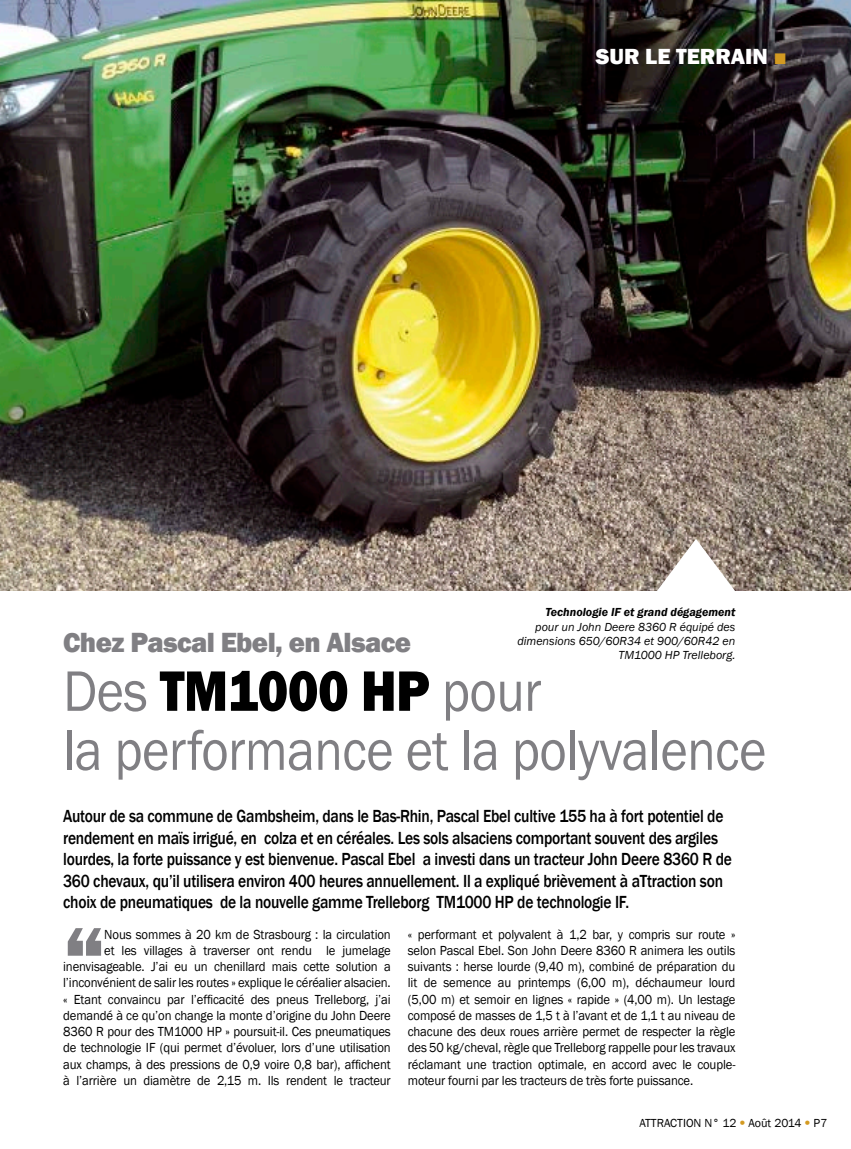
<style>
.page{position:relative;width:851px;height:1149px;background:#fff}
.page>*{position:absolute;margin:0;border:0;box-sizing:border-box;transform-origin:0 0}
.t1{font:800 96.6px "Franklin Gothic";color:#807f83;scale:.96 1}
.t2{font:58.95px/58.9px "Franklin Gothic";letter-spacing:-.01em;color:#807f83;scale:.89 1}
.t3{font:800 28.5px "Franklin Gothic";letter-spacing:-.02em;color:#807f83}
.t4{font:800 22.5px "Franklin Gothic";color:#fff}
.t5{font:500 18px/21.6px "Franklin Gothic";letter-spacing:-.015em;color:#000;scale:.86 1}
.t6{font:13.5px/16.2px "Franklin Gothic";letter-spacing:-.01em;color:#000;text-align:right;scale:.94 1}
.t7{font:italic 12px/14.4px "Franklin Gothic";color:#000;text-align:right}
.t8{font:italic 600 12px "Franklin Gothic";color:#000}
.t9{font:12px "Franklin Gothic";color:#000}
.s1{color:#d39a22}
.s2{font-weight:800;color:#000}
.s3{font-family:"Helvetica Neue";font-weight:300;color:#d39a22}
</style>
<div class="page">
<img style="left:0;top:0;width:850px;height:590px">
<svg style="left:656px;top:538px;width:79px;height:53px"></svg>
<h3 class="t4" style="left:595px;top:41px;width:193px">sur le terrain <span class="s1">■</span></h3>
<p class="t8" style="left:545px;top:604px;width:191px">Technologie IF et grand dégagement</p>
<p class="t7" style="left:517px;top:619px;width:219px">pour un John Deere 8360 R équipé des dimensions 650/60R34 et 900/60R42 en<br>TM1000 HP Trelleborg.</p>
<h3 class="t3" style="left:63px;top:623px;width:349px">Chez Pascal Ebel, en Alsace</h3>
<h2 class="t2" style="left:63px;top:662px;width:791px">Des <span class="s2">TM 1000 HP</span> pour<br>la performance et la polyvalence</h2>
<p class="t5" style="left:63px;top:805px;width:779px">Autour de sa commune de Gambsheim, dans le Bas-Rhin, Pascal Ebel cultive 155 ha à fort potentiel de rendement en maïs irrigué, en colza et en céréales. Les sols alsaciens comportant souvent des argiles lourdes, la forte puissance y est bienvenue. Pascal Ebel a investi dans un tracteur John Deere 8360 R de 360 chevaux, qu’il utilisera environ 400 heures annuellement. Il a expliqué brièvement à aTtraction son choix de pneumatiques de la nouvelle gamme Trelleborg TM1000 HP de technologie IF.</p>
<h1 class="t1" style="left:63px;top:897px;width:46px">“</h1>
<p class="t6" style="left:63px;top:926px;width:350px">Nous sommes à 20 km de Strasbourg : la circulation<br>et les villages à traverser ont rendu le jumelage inenvisageable. J’ai eu un chenillard mais cette solution a l’inconvénient de salir les routes » explique le céréalier alsacien. « Etant convaincu par l’efficacité des pneus Trelleborg, j’ai demandé à ce qu’on change la monte d’origine du John Deere 8360 R pour des TM1000 HP » poursuit-il. Ces pneumatiques de technologie IF (qui permet d’évoluer, lors d’une utilisation aux champs, à des pressions de 0,9 voire 0,8 bar), affichent à l’arrière un diamètre de 2,15 m. Ils rendent le tracteur</p>
<p class="t6" style="left:408px;top:926px;width:350px;text-align:justify">« performant et polyvalent à 1,2 bar, y compris sur route » selon Pascal Ebel. Son John Deere 8360 R animera les outils suivants : herse lourde (9,40 m), combiné de préparation du lit de semence au printemps (6,00 m), déchaumeur lourd (5,00 m) et semoir en lignes « rapide » (4,00 m). Un lestage composé de masses de 1,5 t à l’avant et de 1,1 t au niveau de chacune des deux roues arrière permet de respecter la règle des 50 kg/cheval, règle que Trelleborg rappelle pour les travaux réclamant une traction optimale, en accord avec le couple&shy;moteur fourni par les tracteurs de très forte puissance.</p>
<p class="t9" style="left:639px;top:1114px;width:189px">ATTRACTION N° 12 <span class="s3">•</span> Août 2014 <span class="s3">•</span> P7</p>
</div>
